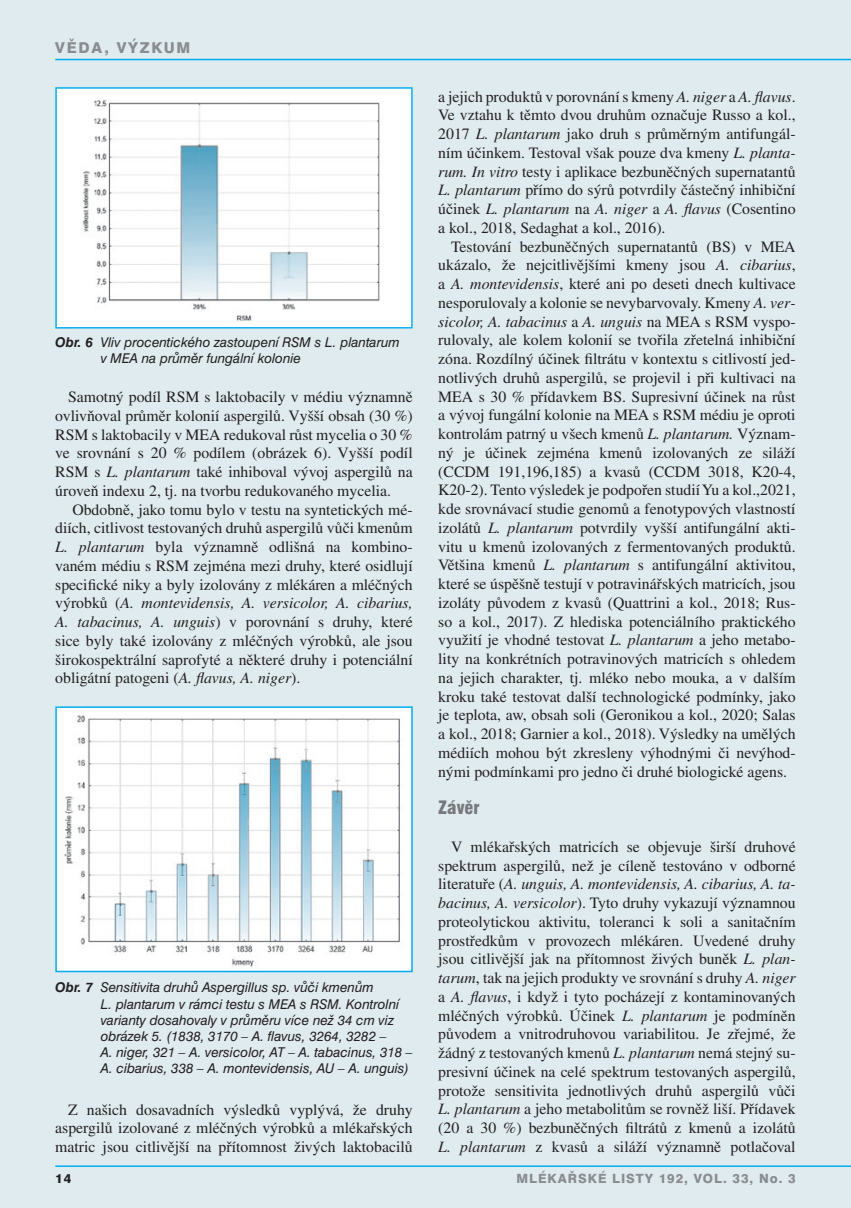
<style>
.page{position:relative;width:851px;height:1208px;background:#fff}
.page>*{position:absolute;margin:0;border:0;box-sizing:border-box;transform-origin:0 0}
.t1{font:900 condensed 18px "Swiss 721 BTCE";color:#76787b}
.t2{font:15.75px/18.8px "Times CE";color:#231f20;text-align:justify}
.t3{font:800 15px "Swiss 721 BTCE";letter-spacing:.12em;color:#8a8c8f}
.t4{font:italic 13.5px/16.2px "Swiss 721 BTCE";color:#231f20}
.t5{font:800 12.75px "Swiss 721 BTCE";letter-spacing:.075em;color:#8a8c8f}
.t6{font:800 12.75px "Swiss 721 BTCE";color:#231f20}
.s1{font-weight:700}
.s2{font-style:italic}
</style>
<div class="page">
<div style="left:0;top:0;width:850px;height:1208px;background:#e0ebf0"></div>
<hr style="left:850px;top:0;width:1px;height:1208px;background:#e0ebf0">
<hr style="left:55px;top:59px;width:795px;height:1px;background:#00aeef">
<hr style="left:55px;top:1165px;width:795px;height:2px;background:#00aeef">
<div style="left:56px;top:88px;width:356px;height:240px;background:#fff"></div>
<img style="left:83px;top:100px;width:297px;height:221px">
<div style="left:55px;top:87px;width:357px;height:241px;border:2px solid #00aeef"></div>
<img style="left:58px;top:710px;width:350px;height:258px">
<div style="left:55px;top:706px;width:357px;height:266px;border:2px solid #00aeef"></div>
<p class="t3" style="left:55px;top:38px;width:137px">VĚDA, VÝZKUM</p>
<p class="t4" style="left:101px;top:334px;width:300px;text-indent:-45px"><span class="s1">Obr. 6</span> Vliv procentického zastoupení RSM s L. plantarum v MEA na průměr fungální kolonie</p>
<p class="t2" style="left:55px;top:387px;width:359px;text-indent:13px">Samotný podíl RSM s laktobacily v médiu významně ovlivňoval průměr kolonií aspergilů. Vyšší obsah (30 %)<br>RSM s laktobacily v MEA redukoval růst mycelia o 30 % ve srovnání s 20 % podílem (obrázek 6). Vyšší podíl RSM s <span class="s2">L. plantarum</span> také inhiboval vývoj aspergilů na úroveň indexu 2, tj. na tvorbu redukovaného mycelia.</p>
<p class="t2" style="left:55px;top:500px;width:359px;text-indent:17px">Obdobně, jako tomu bylo v testu na syntetických mé&shy;diích, citlivost testovaných druhů aspergilů vůči kmenům <span class="s2">L. plantarum</span> byla významně odlišná na kombino&shy;vaném médiu s RSM zejména mezi druhy, které osidlují specifické niky a byly izolovány z mlékáren a mléčných výrobků (<span class="s2">A. montevidensis, A. versicolor, A. cibarius, A. tabacinus, A. unguis</span>) v porovnání s druhy, které sice byly také izolovány z mléčných výrobků, ale jsou širokospektrální saprofyté a některé druhy i potenciální obligátní patogeni (<span class="s2">A. flavus, A. niger</span>).</p>
<p class="t4" style="left:101px;top:979px;width:313px;text-indent:-45px"><span class="s1">Obr. 7</span> Sensitivita druhů Aspergillus sp. vůči kmenům<br>L. plantarum v rámci testu s MEA s RSM. Kontrolní varianty dosahovaly v průměru více než 34 cm viz obrázek 5. (1838, 3170 – A. flavus, 3264, 3282 –<br>A. niger, 321 – A. versicolor, AT – A. tabacinus, 318 – A. cibarius, 338 – A. montevidensis, AU – A. unguis)</p>
<p class="t2" style="left:55px;top:1099px;width:359px;text-indent:13px">Z našich dosavadních výsledků vyplývá, že druhy aspergilů izolované z mléčných výrobků a mlékařských matric jsou citlivější na přítomnost živých laktobacilů</p>
<p class="t2" style="left:438px;top:87px;width:359px">a jejich produktů v porovnání s kmeny <span class="s2">A. niger</span> a <span class="s2">A. flavus</span>.<br>Ve vztahu k těmto dvou druhům označuje Russo a kol., 2017 <span class="s2">L. plantarum</span> jako druh s průměrným antifungál&shy;ním účinkem. Testoval však pouze dva kmeny <span class="s2">L. planta&shy;rum. In vitro</span> testy i aplikace bezbuněčných supernatantů <span class="s2">L. plantarum</span> přímo do sýrů potvrdily částečný inhibiční účinek <span class="s2">L. plantarum</span> na <span class="s2">A. niger</span> a <span class="s2">A. flavus</span> (Cosentino a kol., 2018, Sedaghat a kol., 2016).</p>
<p class="t2" style="left:438px;top:237px;width:359px;text-indent:13px">Testování bezbuněčných supernatantů (BS) v MEA ukázalo, že nejcitlivějšími kmeny jsou <span class="s2">A. cibarius</span>, a <span class="s2">A. montevidensis</span>, které ani po deseti dnech kultivace nesporulovaly a kolonie se nevybarvovaly. Kmeny <span class="s2">A. ver&shy;sicolor, A. tabacinus</span> a <span class="s2">A. unguis</span> na MEA s RSM vyspo&shy;rulovaly, ale kolem kolonií se tvořila zřetelná inhibiční zóna. Rozdílný účinek filtrátu v kontextu s citlivostí jed&shy;notlivých druhů aspergilů, se projevil i při kultivaci na MEA s 30 % přídavkem BS. Supresivní účinek na růst a vývoj fungální kolonie na MEA s RSM médiu je oproti kontrolám patrný u všech kmenů <span class="s2">L. plantarum.</span> Význam&shy;ný je účinek zejména kmenů izolovaných ze siláží (CCDM 191,196,185) a kvasů (CCDM 3018, K20-4, K20-2). Tento výsledek je podpořen studií Yu a kol.,2021, kde srovnávací studie genomů a fenotypových vlastností izolátů <span class="s2">L. plantarum</span> potvrdily vyšší antifungální akti&shy;vitu u kmenů izolovaných z fermentovaných produktů.<br>Většina kmenů <span class="s2">L. plantarum</span> s antifungální aktivitou, které se úspěšně testují v potravinářských matricích, jsou izoláty původem z kvasů (Quattrini a kol., 2018; Rus&shy;so a kol., 2017). Z hlediska potenciálního praktického využití je vhodné testovat <span class="s2">L. plantarum</span> a jeho metabo&shy;lity na konkrétních potravinových matricích s ohledem na jejich charakter, tj. mléko nebo mouka, a v dalším kroku také testovat další technologické podmínky, jako je teplota, aw, obsah soli (Geronikou a kol., 2020; Salas a kol., 2018; Garnier a kol., 2018). Výsledky na umělých médiích mohou být zkresleny výhodnými či nevýhod&shy;nými podmínkami pro jedno či druhé biologické agens.</p>
<p class="t1" style="left:438px;top:796px;width:43px">Závěr</p>
<p class="t2" style="left:438px;top:837px;width:359px;text-indent:13px">V mlékařských matricích se objevuje širší druhové spektrum aspergilů, než je cíleně testováno v odborné literatuře (<span class="s2">A. unguis, A. montevidensis, A. cibarius, A. ta&shy;bacinus, A. versicolor</span>). Tyto druhy vykazují významnou proteolytickou aktivitu, toleranci k soli a sanitačním prostředkům v provozech mlékáren. Uvedené druhy jsou citlivější jak na přítomnost živých buněk <span class="s2">L. plan&shy;tarum</span>, tak na jejich produkty ve srovnání s druhy <span class="s2">A. niger </span>a <span class="s2">A. flavus</span>, i když i tyto pocházejí z kontaminovaných mléčných výrobků. Účinek <span class="s2">L. plantarum</span> je podmíněn původem a vnitrodruhovou variabilitou. Je zřejmé, že žádný z testovaných kmenů <span class="s2">L. plantarum</span> nemá stejný su&shy;presivní účinek na celé spektrum testovaných aspergilů, protože sensitivita jednotlivých druhů aspergilů vůči <span class="s2">L. plantarum</span> a jeho metabolitům se rovněž liší. Přídavek (20 a 30 %) bezbuněčných filtrátů z kmenů a izolátů <span class="s2">L. plantarum</span> z kvasů a siláží významně potlačoval</p>
<p class="t6" style="left:55px;top:1170px;width:18px">14</p>
<p class="t5" style="left:516px;top:1170px;width:280px">MLÉKAŘSKÉ LISTY 192, VOL. 33, NO. 3</p>
</div>
